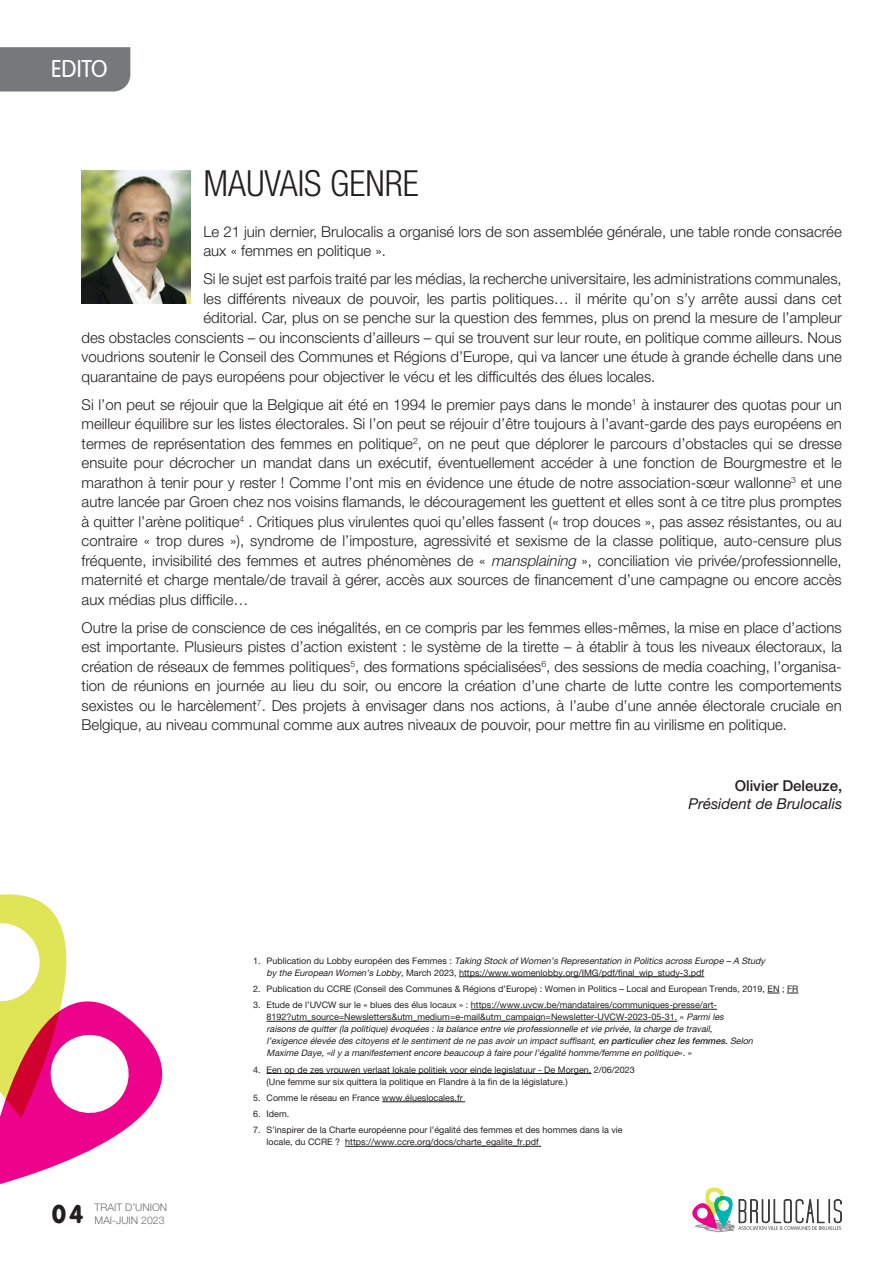
<style>
.page{position:relative;width:893px;height:1263px;background:#fff}
.page>*{position:absolute;margin:0;border:0;box-sizing:border-box;transform-origin:0 0}
.t1{font:300 condensed 36px "Helvetica Neue LT Pro";color:#231f20}
.t2{font:27px "VAG Rundschrift D";color:#231f20}
.t3{font:300 25.5px "VAG Rundschrift D";color:#fff}
.t4{font:300 15px/19.5px "Helvetica Neue LT Pro";color:#231f20;text-align:justify}
.t5{font:italic 15px "Helvetica Neue LT Pro";color:#231f20}
.t6{font:500 15px "Helvetica Neue LT Pro";color:#231f20}
.t7{font:300 10.5px "Helvetica Neue LT Pro";color:#6c6d70}
.t8{font:9px/12px "Helvetica Neue LT Pro";color:#231f20}
.t9{font:italic 9px/12px "Helvetica Neue LT Pro";color:#231f20}
.s1{font-style:italic}
.s2{font-style:normal}
.s3{font-weight:500}
</style>
<div class="page">
<img style="left:81px;top:170px;width:110px;height:134px">
<svg style="left:0;top:1001px;width:163px;height:183px"></svg>
<svg style="left:0;top:894px;width:89px;height:224px"></svg>
<hr style="left:459px;top:976px;width:245px;height:1px;background:#231f20">
<svg style="left:767px;top:993px;width:12px;height:1px"></svg>
<hr style="left:471px;top:1009px;width:246px;height:1px;background:#231f20">
<hr style="left:266px;top:1021px;width:411px;height:1px;background:#231f20">
<hr style="left:266px;top:1073px;width:325px;height:1px;background:#231f20">
<hr style="left:382px;top:1101px;width:83px;height:1px;background:#231f20">
<hr style="left:345px;top:1146px;width:196px;height:1px;background:#231f20">
<svg style="left:692px;top:1187px;width:150px;height:45px"></svg>
<div style="left:0;top:47px;width:130px;height:45px;background:#76787b"></div>
<h3 class="t3" style="left:51px;top:54px;width:58px">EDITO</h3>
<h1 class="t1" style="left:203px;top:162px;width:217px">MAUVAIS GENRE</h1>
<p class="t4" style="left:203px;top:221px;width:640px">Le 21 juin dernier, Brulocalis a organisé lors de son assemblée générale, une table ronde consacrée aux « femmes en politique ».</p>
<p class="t4" style="left:203px;top:269px;width:640px">Si le sujet est parfois traité par les médias, la recherche universitaire, les administrations communales,</p>
<p class="t4" style="left:203px;top:288px;width:640px">les différents niveaux de pouvoir, les partis politiques… il mérite qu’on s’y arrête aussi dans cet</p>
<p class="t4" style="left:203px;top:308px;width:640px">éditorial. Car, plus on se penche sur la question des femmes, plus on prend la mesure de l’ampleur</p>
<p class="t4" style="left:82px;top:327px;width:762px">des obstacles conscients – ou inconscients d’ailleurs – qui se trouvent sur leur route, en politique comme ailleurs. Nous</p>
<p class="t4" style="left:82px;top:347px;width:762px">voudrions soutenir le Conseil des Communes et Régions d’Europe, qui va lancer une étude à grande échelle dans une</p>
<p class="t4" style="left:82px;top:366px;width:575px">quarantaine de pays européens pour objectiver le vécu et les difficultés des élues locales.</p>
<p class="t4" style="left:82px;top:394px;width:762px">Si l’on peut se réjouir que la Belgique ait été en 1994 le premier pays dans le monde<sup>1</sup> à instaurer des quotas pour un meilleur équilibre sur les listes électorales. Si l’on peut se réjouir d’être toujours à l’avant-garde des pays européens en termes de représentation des femmes en politique<sup>2</sup>, on ne peut que déplorer le parcours d’obstacles qui se dresse ensuite pour décrocher un mandat dans un exécutif, éventuellement accéder à une fonction de Bourgmestre et le marathon à tenir pour y rester ! Comme l’ont mis en évidence une étude de notre association-sœur wallonne<sup>3</sup> et une autre lancée par Groen chez nos voisins flamands, le découragement les guettent et elles sont à ce titre plus promptes à quitter l’arène politique<sup>4</sup> . Critiques plus virulentes quoi qu’elles fassent (« trop douces », pas assez résistantes, ou au contraire « trop dures »), syndrome de l’imposture, agressivité et sexisme de la classe politique, auto-censure plus fréquente, invisibilité des femmes et autres phénomènes de « <span class="s1">mansplaining</span> », conciliation vie privée/professionnelle, maternité et charge mentale/de travail à gérer, accès aux sources de financement d’une campagne ou encore accès aux médias plus difficile…</p>
<p class="t4" style="left:82px;top:617px;width:762px">Outre la prise de conscience de ces inégalités, en ce compris par les femmes elles-mêmes, la mise en place d’actions est importante. Plusieurs pistes d’action existent : le système de la tirette – à établir à tous les niveaux électoraux, la création de réseaux de femmes politiques<sup>5</sup>, des formations spécialisées<sup>6</sup>, des sessions de media coaching, l’organisa&shy;tion de réunions en journée au lieu du soir, ou encore la création d’une charte de lutte contre les comportements sexistes ou le harcèlement<sup>7</sup>. Des projets à envisager dans nos actions, à l’aube d’une année électorale cruciale en Belgique, au niveau communal comme aux autres niveaux de pouvoir, pour mettre fin au virilisme en politique.</p>
<p class="t6" style="left:735px;top:777px;width:109px">Olivier Deleuze,</p>
<p class="t5" style="left:688px;top:795px;width:155px">Président de Brulocalis</p>
<p class="t7" style="left:95px;top:1201px;width:74px">TRAIT D’UNION</p>
<h2 class="t2" style="left:51px;top:1198px;width:34px">04</h2>
<p class="t7" style="left:95px;top:1213px;width:33px">Mai-Juin</p>
<p class="t7" style="left:141px;top:1213px;width:25px">2023</p>
<p class="t8" style="left:266px;top:954px;width:500px;text-indent:-14px">1 . P u b l i c a t i o n d u L o b b y e u r o p é e n d e s F e m m e s : <span class="s1">Taking Stock ofWomen’s Representation in Politics across Europe – A Study by the European Women’s Lobby,</span>March 2023, https://www.womenlobby.org/IMG/pdf/final_wip_study-3.pdf</p>
<p class="t8" style="left:253px;top:983px;width:547px">2. Publication du CCRE (Conseil des Communes &amp; Régions d’Europe) : Women in Politics – Local and European Trends, 2019, EN ; FR</p>
<p class="t9" style="left:266px;top:999px;width:490px;text-indent:-13px"><span class="s2">3. Etude de l’UVCW sur le « blues des élus locaux » : https://www.uvcw.be/mandataires/communiques-presse/art-8192?utm_source=Newsletters&amp;utm_medium=e-mail&amp;utm_campaign=Newsletter-UVCW-2023-05-31. «</span> Parmiles raisons de quitter(la politique) évoquées :la balance entre vie professionnelle etvie privée,la charge de travail, l’exigence élevée des citoyens etle sentimentde ne pas avoirun impactsuffisant,<span class="s3">en particulierchez les femmes.</span>Selon Maxime Daye,«ily a manifestementencore beaucoup à faire pourl’égalité homme/femme en politique<span class="s2">» . »</span></p>
<p class="t8" style="left:266px;top:1063px;width:370px;text-indent:-14px">4. Een op de zes vrouwen verlaat lokale politiek voor einde legislatuur - De Morgen, 2/06/2023 (Une femme sur six quittera la politique en Flandre à la fin de la législature.)</p>
<p class="t8" style="left:253px;top:1091px;width:211px">5. Comme le réseau en France www.élueslocales.fr</p>
<p class="t8" style="left:253px;top:1108px;width:38px">6. Idem.</p>
<p class="t8" style="left:266px;top:1124px;width:358px;text-indent:-14px">7. S’inspirer de la Charte européenne pour l’égalité des femmes et des hommes dans la vie locale, du CCRE ? https://www.ccre.org/docs/charte_egalite_fr.pdf</p>
</div>
